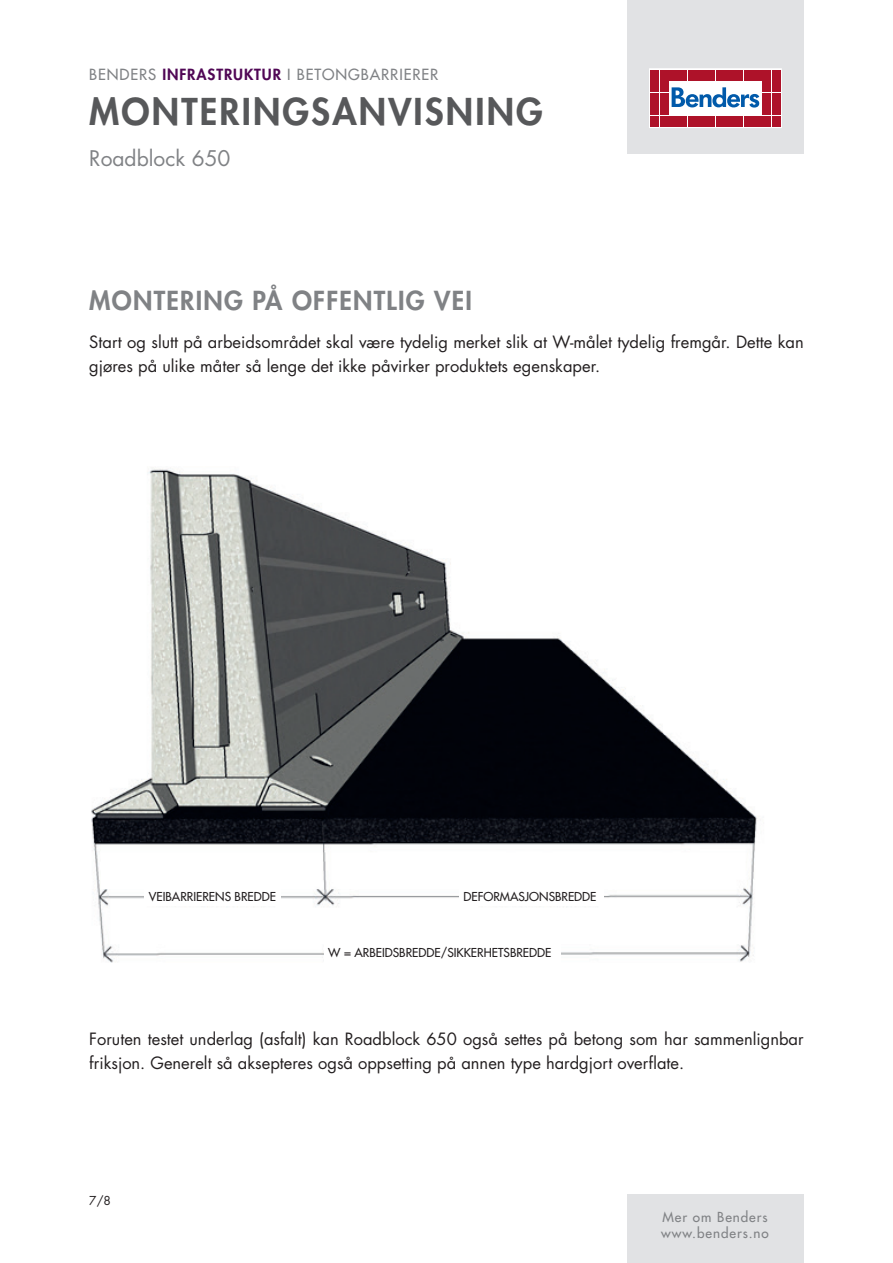
<style>
.page{position:relative;width:893px;height:1263px;background:#fff}
.page>*{position:absolute;margin:0;border:0;box-sizing:border-box;transform-origin:0 0}
.t1{font:800 36px "Futura Std";letter-spacing:.06em;color:#57585a}
.t2{font:800 25.5px "Futura Std";letter-spacing:.05em;color:#808285}
.t3{font:21px "Futura Std";color:#808285}
.t4{font:16.5px/24px "Futura Std";color:#231f20}
.t5{font:500 15px "Futura Std";letter-spacing:.06em;color:#808285}
.t6{font:500 13.5px/16.2px "Futura Std";letter-spacing:.07em;color:#808285}
.t7{font:500 12px "Futura Std";color:#231f20}
.t8{font:12px "Futura Std";color:#231f20}
.s1{font-weight:800;color:#500755}
</style>
<div class="page">
<div style="left:627px;top:1195px;width:177px;height:68px;background:#e1e2e4"></div>
<div style="left:627px;top:0;width:177px;height:153px;background:#e1e2e4"></div>
<svg style="left:649px;top:69px;width:132px;height:59px;background:#eac5cb"></svg>
<div style="left:651px;top:70px;width:8px;height:10px;background:#ae1229"></div>
<div style="left:660px;top:70px;width:8px;height:10px;background:#ae1229"></div>
<div style="left:651px;top:81px;width:8px;height:11px;background:#ae1229"></div>
<div style="left:660px;top:81px;width:8px;height:11px;background:#ae1229"></div>
<div style="left:651px;top:93px;width:8px;height:10px;background:#ae1229"></div>
<div style="left:660px;top:93px;width:8px;height:10px;background:#ae1229"></div>
<div style="left:651px;top:104px;width:8px;height:11px;background:#ae1229"></div>
<div style="left:660px;top:104px;width:8px;height:11px;background:#ae1229"></div>
<div style="left:651px;top:116px;width:8px;height:10px;background:#ae1229"></div>
<div style="left:660px;top:116px;width:8px;height:10px;background:#ae1229"></div>
<div style="left:669px;top:70px;width:8px;height:10px;background:#ae1229"></div>
<div style="left:679px;top:70px;width:8px;height:10px;background:#ae1229"></div>
<div style="left:688px;top:70px;width:8px;height:10px;background:#ae1229"></div>
<div style="left:697px;top:70px;width:9px;height:10px;background:#ae1229"></div>
<div style="left:707px;top:70px;width:8px;height:10px;background:#ae1229"></div>
<div style="left:716px;top:70px;width:8px;height:10px;background:#ae1229"></div>
<div style="left:725px;top:70px;width:9px;height:10px;background:#ae1229"></div>
<div style="left:735px;top:70px;width:8px;height:10px;background:#ae1229"></div>
<div style="left:744px;top:70px;width:8px;height:10px;background:#ae1229"></div>
<div style="left:753px;top:70px;width:9px;height:10px;background:#ae1229"></div>
<div style="left:669px;top:116px;width:8px;height:10px;background:#ae1229"></div>
<div style="left:679px;top:116px;width:8px;height:10px;background:#ae1229"></div>
<div style="left:688px;top:116px;width:8px;height:10px;background:#ae1229"></div>
<div style="left:697px;top:116px;width:9px;height:10px;background:#ae1229"></div>
<div style="left:707px;top:116px;width:8px;height:10px;background:#ae1229"></div>
<div style="left:716px;top:116px;width:8px;height:10px;background:#ae1229"></div>
<div style="left:725px;top:116px;width:9px;height:10px;background:#ae1229"></div>
<div style="left:735px;top:116px;width:8px;height:10px;background:#ae1229"></div>
<div style="left:744px;top:116px;width:8px;height:10px;background:#ae1229"></div>
<div style="left:753px;top:116px;width:9px;height:10px;background:#ae1229"></div>
<div style="left:763px;top:70px;width:8px;height:10px;background:#ae1229"></div>
<div style="left:772px;top:70px;width:8px;height:10px;background:#ae1229"></div>
<div style="left:763px;top:81px;width:8px;height:11px;background:#ae1229"></div>
<div style="left:772px;top:81px;width:8px;height:11px;background:#ae1229"></div>
<div style="left:763px;top:93px;width:8px;height:10px;background:#ae1229"></div>
<div style="left:772px;top:93px;width:8px;height:10px;background:#ae1229"></div>
<div style="left:763px;top:104px;width:8px;height:11px;background:#ae1229"></div>
<div style="left:772px;top:104px;width:8px;height:11px;background:#ae1229"></div>
<div style="left:763px;top:116px;width:8px;height:10px;background:#ae1229"></div>
<div style="left:772px;top:116px;width:8px;height:10px;background:#ae1229"></div>
<svg style="left:672px;top:87px;width:87px;height:21px;background:#90b6d9"></svg>
<img style="left:91px;top:469px;width:666px;height:494px">
<div style="left:145px;top:886px;width:136px;height:20px;background:#fff"></div>
<div style="left:459px;top:886px;width:145px;height:20px;background:#fff"></div>
<div style="left:324px;top:943px;width:236px;height:19px;background:#fff"></div>
<p class="t5" style="left:89px;top:65px;width:351px">BENDERS <span class="s1">INFRASTRUKTUR</span> I BETONGBARRIERER</p>
<h1 class="t1" style="left:89px;top:89px;width:455px">MONTERINGSANVISNING</h1>
<p class="t3" style="left:89px;top:145px;width:143px">Roadblock 650</p>
<h2 class="t2" style="left:89px;top:285px;width:384px">MONTERING PÅ OFFENTLIG VEI</h2>
<p class="t4" style="left:89px;top:330px;width:716px">Start og slutt på arbeidsområdet skal være tydelig merket slik at W-målet tydelig fremgår. Dette kan gjøres på ulike måter så lenge det ikke påvirker produktets egenskaper.</p>
<p class="t7" style="left:149px;top:889px;width:129px">VEIBARRIERENS BREDDE</p>
<p class="t7" style="left:463px;top:889px;width:135px">DEFORMASJONSBREDDE</p>
<p class="t7" style="left:328px;top:945px;width:225px">W = ARBEIDSBREDDE/SIKKERHETSBREDDE</p>
<p class="t4" style="left:89px;top:1026px;width:716px">Foruten testet underlag (asfalt) kan Roadblock 650 også settes på betong som har sammenlignbar friksjon. Generelt så aksepteres også oppsetting på annen type hardgjort overflate.</p>
<p class="t8" style="left:89px;top:1193px;width:23px">7/8</p>
<p class="t6" style="left:661px;top:1209px;width:109px">Mer om Benders www.benders.no</p>
</div>
